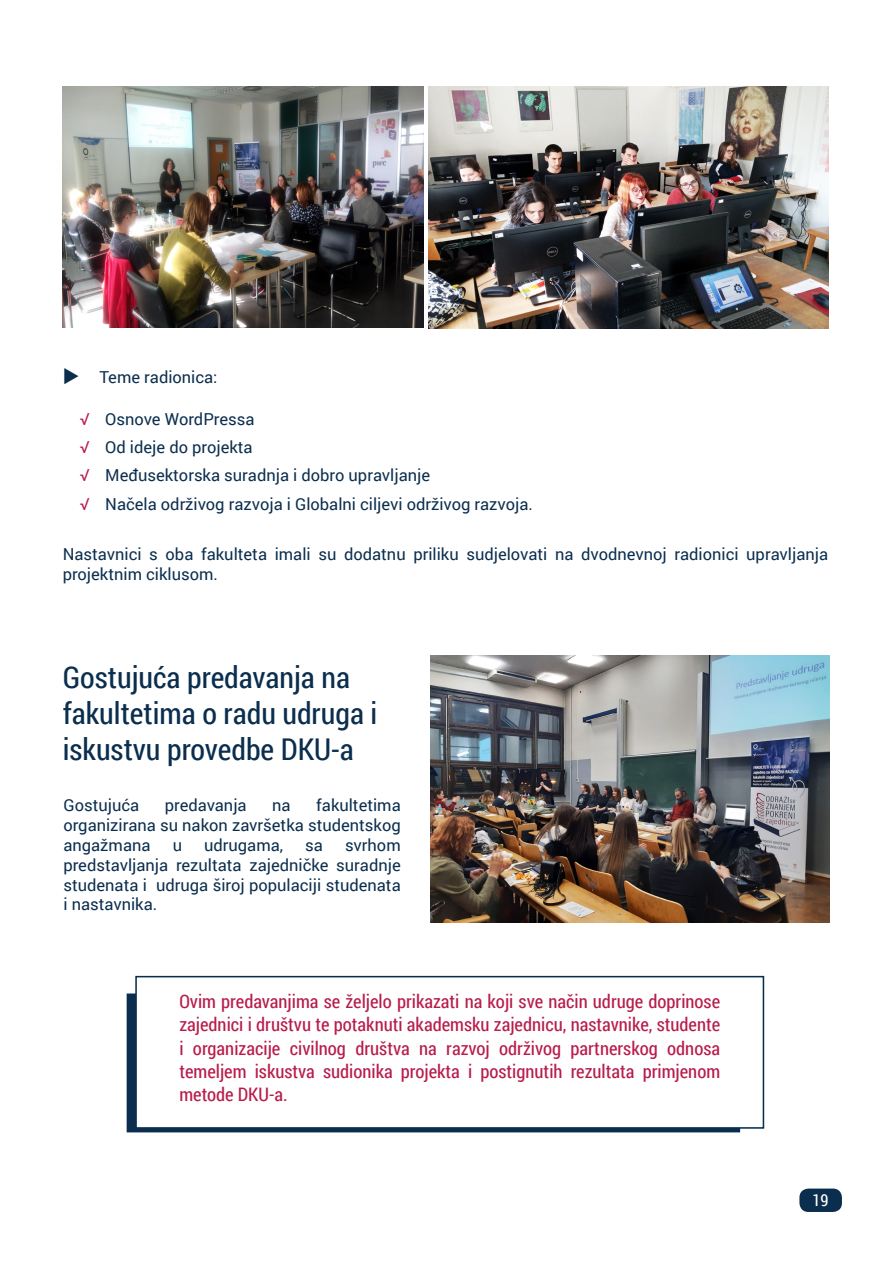
<style>
.page{position:relative;width:893px;height:1263px;background:#fff}
.page>*{position:absolute;margin:0;border:0;box-sizing:border-box;transform-origin:0 0}
.t1{font:30px/36px "Roboto Condensed";color:#0b2e4e}
.t2{font:18.6px/23.2px "Roboto Condensed";color:#b81c4b;text-align:justify}
.t3{font:16.5px/19.8px "Roboto";color:#0b2e4e}
.t4{font:16.5px "Roboto Condensed";color:#fff}
.s1{color:#b81c4b}
</style>
<div class="page">
<div style="left:799px;top:1188px;width:43px;height:24px;background:#0b2e4e;border-radius:9px"></div>
<img style="left:63px;top:86px;width:361px;height:242px">
<img style="left:428px;top:86px;width:400px;height:242px">
<div style="left:127px;top:993px;width:613px;height:139px;background:#0b2e4e"></div>
<div style="left:136px;top:977px;width:627px;height:151px;background:#fff"></div>
<div style="left:135px;top:976px;width:629px;height:153px;border:2px solid #0b2e4e"></div>
<img style="left:431px;top:655px;width:398px;height:267px">
<p class="t3" style="left:63px;top:367px;width:156px">◆ Teme radionica:</p>
<p class="t3" style="left:80px;top:404px;width:455px;line-height:28.3px"><span class="s1">√</span> Osnove WordPressa<br><span class="s1">√</span> Od ideje do projekta<br><span class="s1">√</span> Međusektorska suradnja i dobro upravljanje<br><span class="s1">√</span> Načela održivog razvoja i Globalni ciljevi održivog razvoja.</p>
<p class="t3" style="left:63px;top:543px;width:767px">Nastavnici s oba fakulteta imali su dodatnu priliku sudjelovati na dvodnevnoj radionici upravljanja projektnim ciklusom.</p>
<h1 class="t1" style="left:63px;top:658px;width:316px">Gostujuća predavanja na fakultetima o radu udruga i iskustvu provedbe DKU-a</h1>
<p class="t3" style="left:63px;top:795px;width:339px;text-align:justify;text-indent:253px">fakultetima organizirana su nakon završetka studentskog angažmana</p>
<p class="t3" style="left:63px;top:795px;width:77px">Gostujuća</p>
<p class="t3" style="left:165px;top:795px;width:83px">predavanja</p>
<p class="t3" style="left:272px;top:795px;width:20px">na</p>
<p class="t3" style="left:63px;top:835px;width:339px;text-align:justify;text-indent:282px">svrhom predstavljanja rezultata zajedničke suradnje studenata i udruga široj populaciji studenata i nastavnika.</p>
<p class="t3" style="left:173px;top:835px;width:11px">u</p>
<p class="t3" style="left:204px;top:835px;width:80px">udrugama,</p>
<p class="t3" style="left:305px;top:835px;width:19px">sa</p>
<p class="t2" style="left:179px;top:989px;width:542px">Ovim predavanjima se željelo prikazati na koji sve način udruge doprinose zajednici i društvu te potaknuti akademsku zajednicu, nastavnike, studente i organizacije civilnog društva na razvoj održivog partnerskog odnosa temeljem iskustva sudionika projekta i postignutih rezultata primjenom metode DKU-a.</p>
<p class="t4" style="left:812px;top:1188px;width:18px">19</p>
</div>
